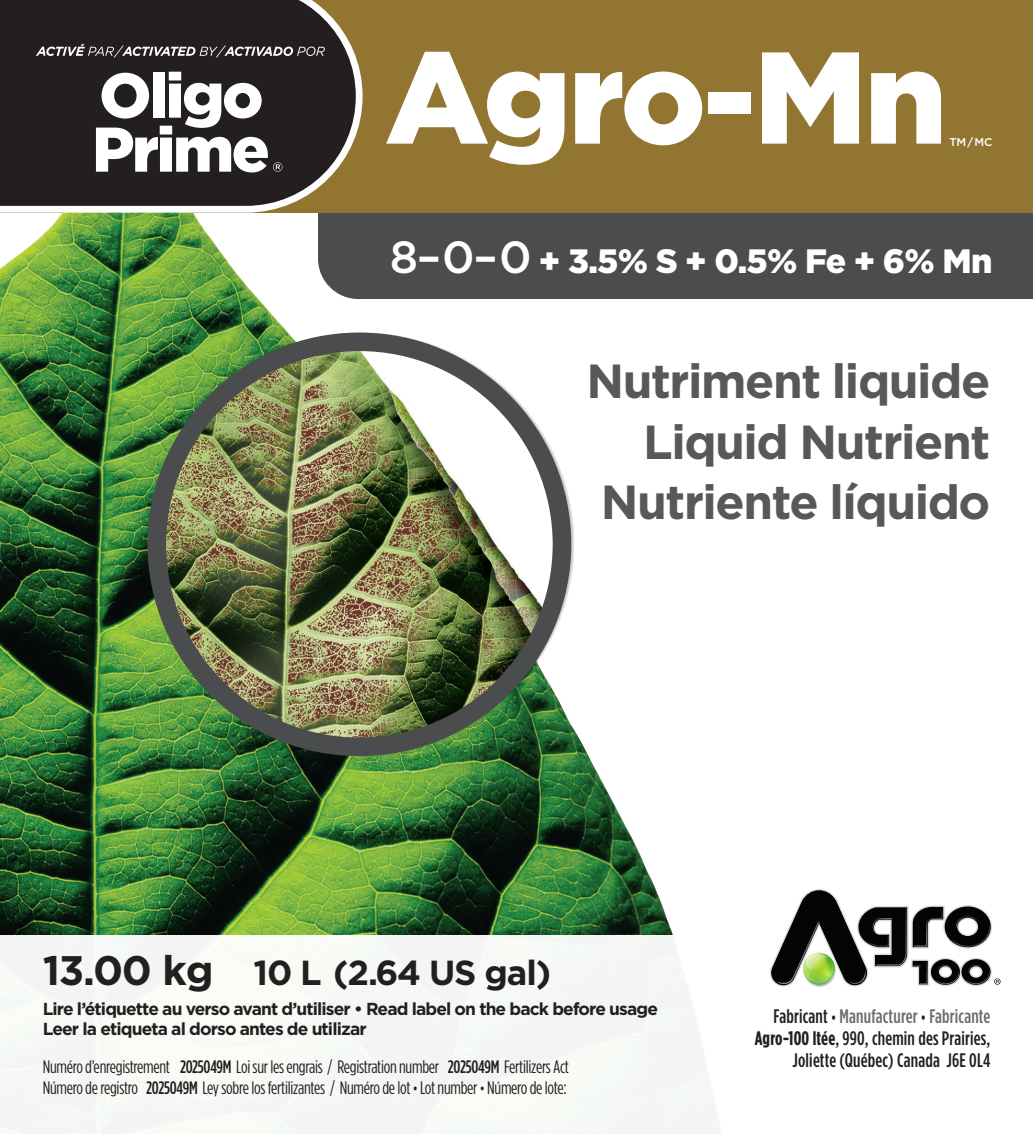
<style>
.page{position:relative;width:1033px;height:1134px;background:#fff}
.page>*{position:absolute;margin:0;border:0;box-sizing:border-box;transform-origin:0 0}
.Nom{font:900 130.28px "Gotham";letter-spacing:-.025em;color:#fff}
.Descrip1{font:700 47.7px "Gotham";letter-spacing:-.03em;color:#57585a}
.Descrip2{font:700 47.7px "Gotham";letter-spacing:-.03em;color:#57585a}
.t1{font:700 34.65px "Gotham";letter-spacing:-.03em;color:#231f20}
.Formule{font:900 33.75px "Gotham";color:#fff}
.t2{font:500 19.57px "Gotham Condensed";letter-spacing:.01em;color:#231f20}
.t3{font:500 19.57px "Gotham Condensed";letter-spacing:.01em;color:#6c6d70}
.t4{font:18px "Gotham Condensed";letter-spacing:-.015em;color:#231f20}
.t5{font:700 17.32px "Gotham";letter-spacing:-.05em;color:#231f20}
.Formule-2{font:500 11.25px "Gotham";color:#fff}
.s1{font-weight:500;font-size:45px}
.s2{font-size:41.18px}
.s3{font-weight:500}
.s4{font-size:15.75px}
.s5{color:#231f20}
.s6{font-size:15.3px;color:#231f20}
.s7{font-weight:700}
</style>
<div class="page">
<div style="left:748px;top:213px;width:285px;height:86px;background:#4b4c4d"></div>
<div style="left:0;top:0;width:1033px;height:213px;background:#937532"></div>
<img style="left:0;top:213px;width:748px;height:723px">
<div style="left:148px;top:333px;width:423px;height:423px;border:19px solid #4b4c4d;border-radius:50%"></div>
<svg style="left:770px;top:889px;width:230px;height:98px"></svg>
<div style="left:0;top:936px;width:735px;height:198px;background:#f5f8f6"></div>
<svg style="left:0;top:0;width:362px;height:213px;background:#3a3430"></svg>
<svg style="left:36px;top:44px;width:289px;height:13px;background:#5e5b5c"></svg>
<svg style="left:96px;top:72px;width:186px;height:100px;background:#8c898a"></svg>
<p class="Nom" style="left:385px;top:8px;width:563px">Agro-Mn</p>
<p class="Formule-2" style="left:949px;top:135px;width:45px">TM / MC</p>
<p class="Formule" style="left:390px;top:237px;width:604px"><span class="s1">8–0–0</span> + 3.5% S + 0.5% Fe + 6% Mn</p>
<p class="Descrip2" style="left:586px;top:349px;width:405px">Nutriment liquide</p>
<p class="Descrip1" style="left:643px;top:410px;width:348px">Liquid Nutrient</p>
<p class="Descrip1" style="left:601px;top:471px;width:391px">Nutriente líquido</p>
<p class="t1" style="left:43px;top:950px;width:510px"><span class="s2">13.00 kg</span> 10 L (2.64 US gal)</p>
<p class="t5" style="left:43px;top:997px;width:617px">Lire l’étiquette au verso avant d’utiliser • Read label on the back before usage</p>
<p class="t5" style="left:43px;top:1017px;width:325px">Leer la etiqueta al dorso antes de utilizar</p>
<p class="t4" style="left:43px;top:1057px;width:528px">Numéro d’enregistrement <span class="s3">2025049M</span> Loi sur les engrais / Registration number <span class="s3">2025049M</span> Fertilizers Act</p>
<p class="t4" style="left:43px;top:1077px;width:525px">Número de registro <span class="s3">2025049M</span> Ley sobre los fertilizantes / Numéro de lot <span class="s4">•</span> Lot number <span class="s4">•</span> Número de lote:</p>
<p class="t3" style="left:773px;top:1005px;width:218px"><span class="s5">Fabricant</span> <span class="s6">•</span> Manufacturer <span class="s6">•</span> Fabricante</p>
<p class="t2" style="left:755px;top:1027px;width:237px"><span class="s7">Agro-100 ltée</span>, 990, chemin des Prairies,</p>
<p class="t2" style="left:792px;top:1049px;width:199px">Joliette (Québec) Canada J6E 0L4</p>
</div>
